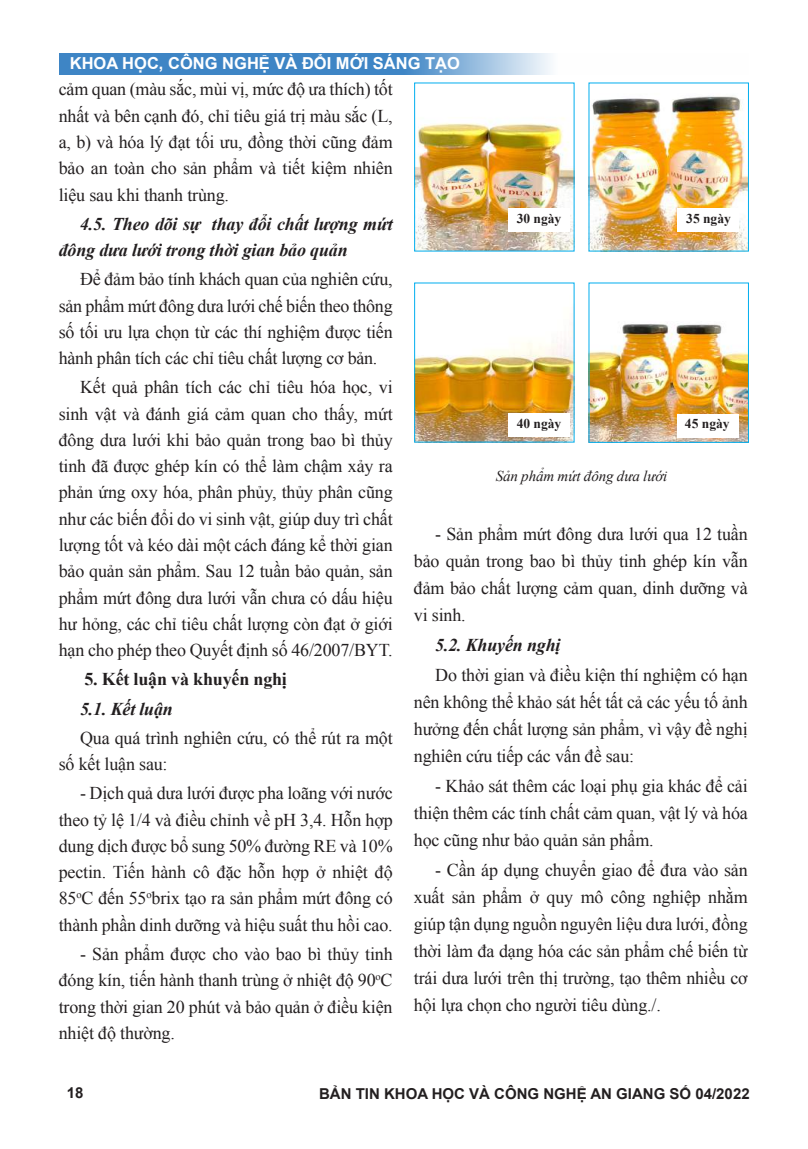
<style>
.page{position:relative;width:808px;height:1149px;background:#fff}
.page>*{position:absolute;margin:0;border:0;box-sizing:border-box;transform-origin:0 0}
.t1{font:18px/26.2px "Times New Roman";letter-spacing:-.01em;color:#231f20;text-align:justify}
.t2{font:italic 700 18px/26.2px "Times New Roman";letter-spacing:-.01em;color:#231f20}
.t3{font:700 18px "Times New Roman";letter-spacing:-.01em;color:#231f20}
.t4{font:700 16.5px "Arial";color:#fff}
.t5{font:700 15px "Arial";color:#231f20}
.t6{font:italic 15px "Times New Roman";letter-spacing:-.01em;color:#231f20}
.t7{font:700 13.5px "Times New Roman";color:#231f20}
</style>
<div class="page">
<svg style="left:59px;top:53px;width:492px;height:21px;background:#5996cd"></svg>
<img style="left:416px;top:118px;width:156px;height:131px">
<img style="left:591px;top:96px;width:156px;height:153px">
<img style="left:591px;top:324px;width:156px;height:116px">
<img style="left:416px;top:331px;width:156px;height:109px">
<div style="left:508px;top:208px;width:61px;height:23px;background:#fff"></div>
<div style="left:678px;top:208px;width:61px;height:23px;background:#fff"></div>
<div style="left:508px;top:412px;width:61px;height:24px;background:#fff"></div>
<div style="left:678px;top:414px;width:61px;height:23px;background:#fff"></div>
<p class="t4" style="left:70px;top:53px;width:392px">KHOA HỌC, CÔNG NGHỆ VÀ ĐỔI MỚI SÁNG TẠO</p>
<p class="t1" style="left:59px;top:76px;width:335px">cảm quan (màu sắc, mùi vị, mức độ ưa thích) tốt nhất và bên cạnh đó, chỉ tiêu giá trị màu sắc (L, a, b) và hóa lý đạt tối ưu, đồng thời cũng đảm bảo an toàn cho sản phẩm và tiết kiệm nhiên liệu sau khi thanh trùng.</p>
<p class="t2" style="left:59px;top:210px;width:335px;text-indent:21px">4.5. Theo dõi sự thay đổi chất lượng mứt đông dưa lưới trong thời gian bảo quản</p>
<p class="t1" style="left:59px;top:266px;width:335px;text-indent:21px">Để đảm bảo tính khách quan của nghiên cứu, sản phẩm mứt đông dưa lưới chế biến theo thông số tối ưu lựa chọn từ các thí nghiệm được tiến hành phân tích các chỉ tiêu chất lượng cơ bản.</p>
<p class="t1" style="left:59px;top:374px;width:335px;text-indent:21px">Kết quả phân tích các chỉ tiêu hóa học, vi sinh vật và đánh giá cảm quan cho thấy, mứt đông dưa lưới khi bảo quản trong bao bì thủy tinh đã được ghép kín có thể làm chậm xảy ra phản ứng oxy hóa, phân phủy, thủy phân cũng như các biến đổi do vi sinh vật, giúp duy trì chất lượng tốt và kéo dài một cách đáng kể thời gian bảo quản sản phẩm. Sau 12 tuần bảo quản, sản phẩm mứt đông dưa lưới vẫn chưa có dấu hiệu hư hỏng, các chỉ tiêu chất lượng còn đạt ở giới hạn cho phép theo Quyết định số 46/2007/BYT.</p>
<p class="t3" style="left:84px;top:666px;width:204px">5. Kết luận và khuyến nghị</p>
<p class="t2" style="left:80px;top:694px;width:94px">5.1. Kết luận</p>
<p class="t1" style="left:59px;top:724px;width:335px;text-indent:21px">Qua quá trình nghiên cứu, có thể rút ra một số kết luận sau:</p>
<p class="t1" style="left:59px;top:779px;width:335px;text-indent:21px">- Dịch quả dưa lưới được pha loãng với nước theo tỷ lệ 1/4 và điều chỉnh về pH 3,4. Hỗn hợp dung dịch được bổ sung 50% đường RE và 10% pectin. Tiến hành cô đặc hỗn hợp ở nhiệt độ 85<sup>o</sup>C đến 55<sup>o</sup>brix tạo ra sản phẩm mứt đông có thành phần dinh dưỡng và hiệu suất thu hồi cao.</p>
<p class="t1" style="left:59px;top:940px;width:335px;text-indent:21px">- Sản phẩm được cho vào bao bì thủy tinh đóng kín, tiến hành thanh trùng ở nhiệt độ 90<sup>o</sup>C trong thời gian 20 phút và bảo quản ở điều kiện nhiệt độ thường.</p>
<p class="t7" style="left:517px;top:209px;width:46px">30 ngày</p>
<p class="t7" style="left:686px;top:209px;width:46px">35 ngày</p>
<p class="t7" style="left:517px;top:414px;width:46px">40 ngày</p>
<p class="t7" style="left:685px;top:414px;width:46px">45 ngày</p>
<p class="t6" style="left:496px;top:465px;width:173px">Sản phẩm mứt đông dưa lưới</p>
<p class="t1" style="left:414px;top:520px;width:335px;line-height:27px;text-indent:21px">- Sản phẩm mứt đông dưa lưới qua 12 tuần bảo quản trong bao bì thủy tinh ghép kín vẫn đảm bảo chất lượng cảm quan, dinh dưỡng và vi sinh.</p>
<p class="t2" style="left:435px;top:631px;width:127px">5.2. Khuyến nghị</p>
<p class="t1" style="left:414px;top:661px;width:335px;line-height:27px;text-indent:21px">Do thời gian và điều kiện thí nghiệm có hạn nên không thể khảo sát hết tất cả các yếu tố ảnh hưởng đến chất lượng sản phẩm, vì vậy đề nghị nghiên cứu tiếp các vấn đề sau:</p>
<p class="t1" style="left:414px;top:772px;width:335px;line-height:27px;text-indent:21px">- Khảo sát thêm các loại phụ gia khác để cải thiện thêm các tính chất cảm quan, vật lý và hóa học cũng như bảo quản sản phẩm.</p>
<p class="t1" style="left:414px;top:856px;width:335px;line-height:27px;text-indent:21px">- Cần áp dụng chuyển giao để đưa vào sản xuất sản phẩm ở quy mô công nghiệp nhằm giúp tận dụng nguồn nguyên liệu dưa lưới, đồng thời làm đa dạng hóa các sản phẩm chế biến từ trái dưa lưới trên thị trường, tạo thêm nhiều cơ hội lựa chọn cho người tiêu dùng./.</p>
<p class="t5" style="left:67px;top:1082px;width:18px">18</p>
<p class="t5" style="left:319px;top:1083px;width:432px">BẢN TIN KHOA HỌC VÀ CÔNG NGHỆ AN GIANG SỐ 04/2022</p>
</div>
